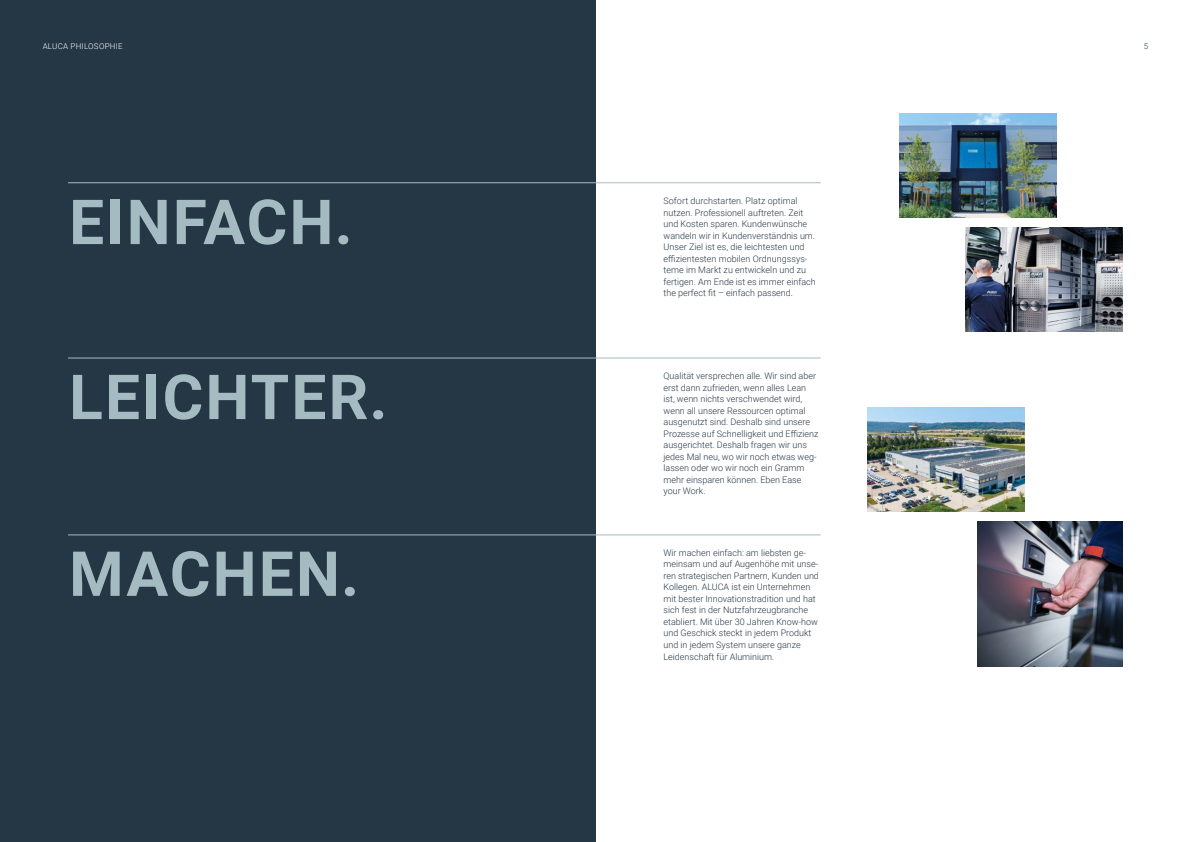
<style>
.page{position:relative;width:1191px;height:842px;background:#fff}
.page>*{position:absolute;margin:0;border:0;box-sizing:border-box;transform-origin:0 0}
.t1{font:700 62.2px "Roboto";letter-spacing:.035em;color:#a4bbc2}
.t2{font:300 9px/11.5px "Roboto";color:#253645}
.t3{font:300 8px "Roboto";letter-spacing:.035em;color:#fff}
.t4{font:300 8px "Roboto";color:#253645}
</style>
<div class="page">
<div style="left:0;top:0;width:595px;height:842px;background:#253645"></div>
<hr style="left:68px;top:182px;width:752px;height:1px;background:#a4bbc2">
<hr style="left:68px;top:358px;width:752px;height:1px;background:#a4bbc2">
<hr style="left:68px;top:535px;width:752px;height:1px;background:#a4bbc2">
<img style="left:899px;top:113px;width:157px;height:104px">
<img style="left:965px;top:227px;width:158px;height:104px">
<img style="left:867px;top:407px;width:157px;height:104px">
<img style="left:977px;top:521px;width:146px;height:145px">
<p class="t3" style="left:43px;top:40px;width:82px">ALUCA PHILOSOPHIE</p>
<p class="t4" style="left:1143px;top:40px;width:6px">5</p>
<h1 class="t1" style="left:69px;top:178px;width:285px">EINFACH.</h1>
<p class="t2" style="left:663px;top:195px;width:154px">Sofort durchstarten. Platz optimal nutzen. Professionell auftreten. Zeit und Kosten sparen. Kundenwünsche wandeln wir in Kundenverständnis um.<br>Unser Ziel ist es, die leichtesten und effizientesten mobilen Ordnungssys&shy;teme im Markt zu entwickeln und zu fertigen. Am Ende ist es immer einfach the perfect fit – einfach passend.</p>
<h1 class="t1" style="left:69px;top:353px;width:320px">LEICHTER.</h1>
<p class="t2" style="left:663px;top:370px;width:156px">Qualität versprechen alle. Wir sind aber erst dann zufrieden, wenn alles Lean ist, wenn nichts verschwendet wird, wenn all unsere Ressourcen optimal ausgenutzt sind. Deshalb sind unsere Prozesse auf Schnelligkeit und Effizienz ausgerichtet. Deshalb fragen wir uns jedes Mal neu, wo wir noch etwas weg&shy;lassen oder wo wir noch ein Gramm mehr einsparen können. Eben Ease your Work.</p>
<h1 class="t1" style="left:69px;top:530px;width:291px">MACHEN.</h1>
<p class="t2" style="left:663px;top:547px;width:157px">Wir machen einfach: am liebsten ge&shy;meinsam und auf Augenhöhe mit unse&shy;ren strategischen Partnern, Kunden und Kollegen. ALUCA ist ein Unternehmen mit bester Innovationstradition und hat sich fest in der Nutzfahrzeugbranche etabliert. Mit über 30 Jahren Know-how und Geschick steckt in jedem Produkt und in jedem System unsere ganze Leidenschaft für Aluminium.</p>
</div>
